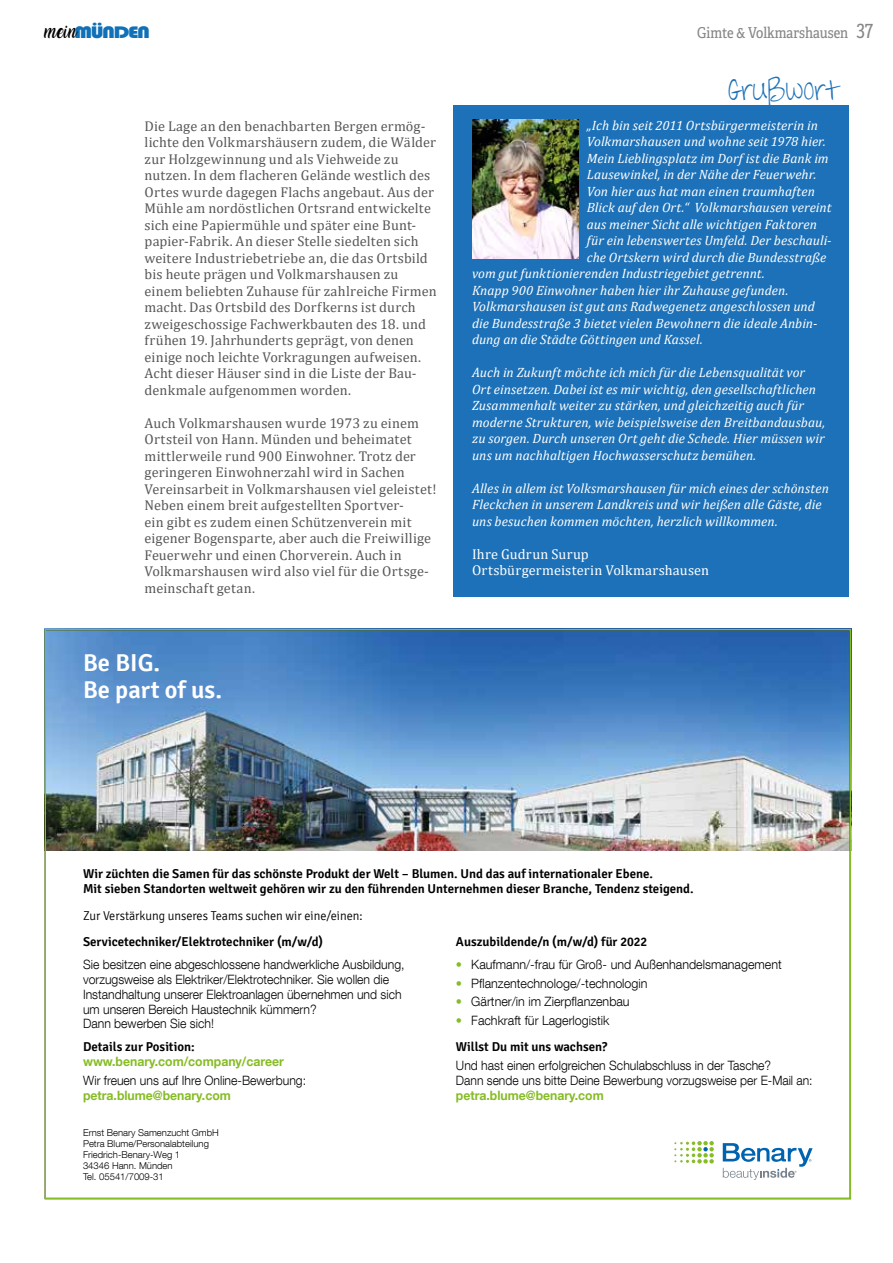
<style>
.page{position:relative;width:893px;height:1263px;background:#fff}
.page>*{position:absolute;margin:0;border:0;box-sizing:border-box;transform-origin:0 0}
.t1{font:29.1px "Sharkinthe Water";color:#1d71b8}
.t2{font:600 24.45px/27.2px "Signika";color:#fff}
.t3{font:19.5px "Adelle Condensed";color:#878787}
.t4{font:17.25px "Bauhaus 93";letter-spacing:-.07em;color:#1071b8;scale:1.27 1}
.t5{font:15px "Adelle Condensed";color:#878787}
.t6{font:14.25px/16.5px "Cambria";letter-spacing:.01em;color:#575756}
.t7{font:14.25px/16.5px "Cambria";letter-spacing:.02em;color:#fff}
.t8{font:italic 13.5px/16.5px "Cambria";letter-spacing:.005em;color:#fff}
.t9{font:300 12.9px/14.9px "Helvetica Neue LT Com";color:#000;scale:.95 1}
.t10{font:600 12.9px/14.9px "Signika";color:#000}
.t11{font:300 12.9px "Helvetica Neue LT Com";color:#000}
.t12{font:700 12.9px "Helvetica Neue LT Com";color:#86bc25;scale:.95 1}
.t13{font:300 12.9px "Signika";color:#000;scale:.95 1}
.t14{font:300 9.45px/10.8px "Helvetica Neue LT Com";color:#000}
.s1{font-family:"Amarillo";font-size:12.9px;color:#000}
.s2{font-weight:700;color:#86bc25}
</style>
<div class="page">
<img style="left:47px;top:631px;width:802px;height:219px">
<svg style="left:674px;top:1141px;width:40px;height:22px"></svg>
<svg style="left:723px;top:1143px;width:90px;height:37px"></svg>
<div style="left:453px;top:105px;width:395px;height:491px;background:#1d71b8"></div>
<img style="left:472px;top:119px;width:106px;height:139px">
<p class="t4" style="left:45px;top:23px;width:85px"><span class="s1">MEIN</span>MÜNDEN</p>
<h3 class="t3" style="left:857px;top:17px;width:18px">37</h3>
<p class="t5" style="left:697px;top:22px;width:153px">Gimte &amp; Volkmarshausen</p>
<p class="t6" style="left:145px;top:118px;width:294px">Die Lage an den benachbarten Bergen ermög&shy;lichte den Volkmarshäusern zudem, die Wälder zur Holzgewinnung und als Viehweide zu nutzen. In dem flacheren Gelände westlich des Ortes wurde dagegen Flachs angebaut. Aus der Mühle am nordöstlichen Ortsrand entwickelte sich eine Papiermühle und später eine Bunt&shy;papier-Fabrik. An dieser Stelle siedelten sich weitere Industriebetriebe an, die das Ortsbild bis heute prägen und Volkmarshausen zu einem beliebten Zuhause für zahlreiche Firmen macht. Das Ortsbild des Dorfkerns ist durch zweigeschossige Fachwerkbauten des 18. und frühen 19. Jahrhunderts geprägt, von denen einige noch leichte Vorkragungen aufweisen.<br>Acht dieser Häuser sind in die Liste der Bau&shy;denkmale aufgenommen worden.</p>
<p class="t6" style="left:145px;top:415px;width:293px">Auch Volkmarshausen wurde 1973 zu einem Ortsteil von Hann. Münden und beheimatet mittlerweile rund 900 Einwohner. Trotz der geringeren Einwohnerzahl wird in Sachen Vereinsarbeit in Volkmarshausen viel geleistet!<br>Neben einem breit aufgestellten Sportver-<br>ein gibt es zudem einen Schützenverein mit eigener Bogensparte, aber auch die Freiwillige Feuerwehr und einen Chorverein. Auch in Volkmarshausen wird also viel für die Ortsge&shy;meinschaft getan.</p>
<h2 class="t2" style="left:83px;top:650px;width:140px">Be BIG.<br>Be part of us.</h2>
<h1 class="t1" style="left:728px;top:66px;width:110px">Grußwort</h1>
<p class="t8" style="left:587px;top:116px;width:233px">„Ich bin seit 2011 Ortsbürgermeisterin in</p>
<p class="t8" style="left:587px;top:133px;width:241px">Volkmarshausen und wohne seit 1978 hier.</p>
<p class="t8" style="left:587px;top:149px;width:243px">Mein Lieblingsplatz im Dorf ist die Bank im</p>
<p class="t8" style="left:587px;top:166px;width:231px">Lausewinkel, in der Nähe der Feuerwehr.</p>
<p class="t8" style="left:587px;top:182px;width:230px">Von hier aus hat man einen traumhaften</p>
<p class="t8" style="left:587px;top:199px;width:246px">Blick auf den Ort.“ Volkmarshausen vereint</p>
<p class="t8" style="left:587px;top:215px;width:232px">aus meiner Sicht alle wichtigen Faktoren</p>
<p class="t8" style="left:587px;top:232px;width:246px">für ein lebenswertes Umfeld. Der beschauli-</p>
<p class="t8" style="left:587px;top:248px;width:241px">che Ortskern wird durch die Bundesstraße</p>
<p class="t8" style="left:472px;top:265px;width:294px">vom gut funktionierenden Industriegebiet getrennt.</p>
<p class="t8" style="left:472px;top:281px;width:318px">Knapp 900 Einwohner haben hier ihr Zuhause gefunden.</p>
<p class="t8" style="left:472px;top:298px;width:344px">Volkmarshausen ist gut ans Radwegenetz angeschlossen und</p>
<p class="t8" style="left:472px;top:314px;width:347px">die Bundesstraße 3 bietet vielen Bewohnern die ideale Anbin-</p>
<p class="t8" style="left:472px;top:331px;width:232px">dung an die Städte Göttingen und Kassel.</p>
<p class="t8" style="left:472px;top:364px;width:355px">Auch in Zukunft möchte ich mich für die Lebensqualität vor Ort einsetzen. Dabei ist es mir wichtig, den gesellschaftlichen Zusammenhalt weiter zu stärken, und gleichzeitig auch für moderne Strukturen, wie beispielsweise den Breitbandausbau, zu sorgen. Durch unseren Ort geht die Schede. Hier müssen wir uns um nachhaltigen Hochwasserschutz bemühen.</p>
<p class="t8" style="left:472px;top:479px;width:358px">Alles in allem ist Volksmarshausen für mich eines der schönsten<br>Fleckchen in unserem Landkreis und wir heißen alle Gäste, die uns besuchen kommen möchten, herzlich willkommen.</p>
<p class="t7" style="left:472px;top:545px;width:239px">Ihre Gudrun Surup<br>Ortsbürgermeisterin Volkmarshausen</p>
<p class="t10" style="left:83px;top:866px;width:612px">Wir züchten die Samen für das schönste Produkt der Welt – Blumen. Und das auf internationaler Ebene.<br>Mit sieben Standorten weltweit gehören wir zu den führenden Unternehmen dieser Branche, Tendenz steigend.</p>
<p class="t10" style="left:83px;top:935px;width:242px">Servicetechniker/Elektrotechniker (m/w/d)</p>
<p class="t9" style="left:83px;top:956px;width:340px">Sie besitzen eine abgeschlossene handwerkliche Ausbildung, vorzugsweise als Elektriker/Elektrotechniker. Sie wollen die Instandhaltung unserer Elektroanlagen übernehmen und sich um unseren Bereich Haustechnik kümmern?<br>Dann bewerben Sie sich!</p>
<p class="t10" style="left:83px;top:1039px;width:113px">Details zur Position:</p>
<p class="t12" style="left:83px;top:1053px;width:213px">www.benary.com/company/career</p>
<p class="t9" style="left:83px;top:1072px;width:236px">Wir freuen uns auf Ihre Online-Bewerbung:</p>
<p class="t12" style="left:83px;top:1087px;width:157px">petra.blume@benary.com</p>
<p class="t13" style="left:83px;top:909px;width:296px">Zur Verstärkung unseres Teams suchen wir eine/einen:</p>
<p class="t10" style="left:456px;top:935px;width:193px">Auszubildende/n (m/w/d) für 2022</p>
<p class="t11" style="left:456px;top:956px;width:327px"><span class="s2">•</span> Kaufmann/-frau für Groß- und Außenhandelsmanagement</p>
<p class="t11" style="left:456px;top:975px;width:193px"><span class="s2">•</span> Pflanzentechnologe/-technologin</p>
<p class="t11" style="left:456px;top:994px;width:175px"><span class="s2">•</span> Gärtner/in im Zierpflanzenbau</p>
<p class="t11" style="left:456px;top:1012px;width:155px"><span class="s2">•</span> Fachkraft für Lagerlogistik</p>
<p class="t10" style="left:456px;top:1040px;width:153px">Willst Du mit uns wachsen?</p>
<p class="t9" style="left:456px;top:1058px;width:377px">Und hast einen erfolgreichen Schulabschluss in der Tasche?<br>Dann sende uns bitte Deine Bewerbung vorzugsweise per E-Mail an:</p>
<p class="t12" style="left:456px;top:1087px;width:157px">petra.blume@benary.com</p>
<p class="t14" style="left:83px;top:1127px;width:137px">Ernst Benary Samenzucht GmbH<br>Petra Blume/Personalabteilung<br>Friedrich-Benary-Weg 1<br>34346 Hann. Münden<br>Tel. 05541/7009-31</p>
</div>
